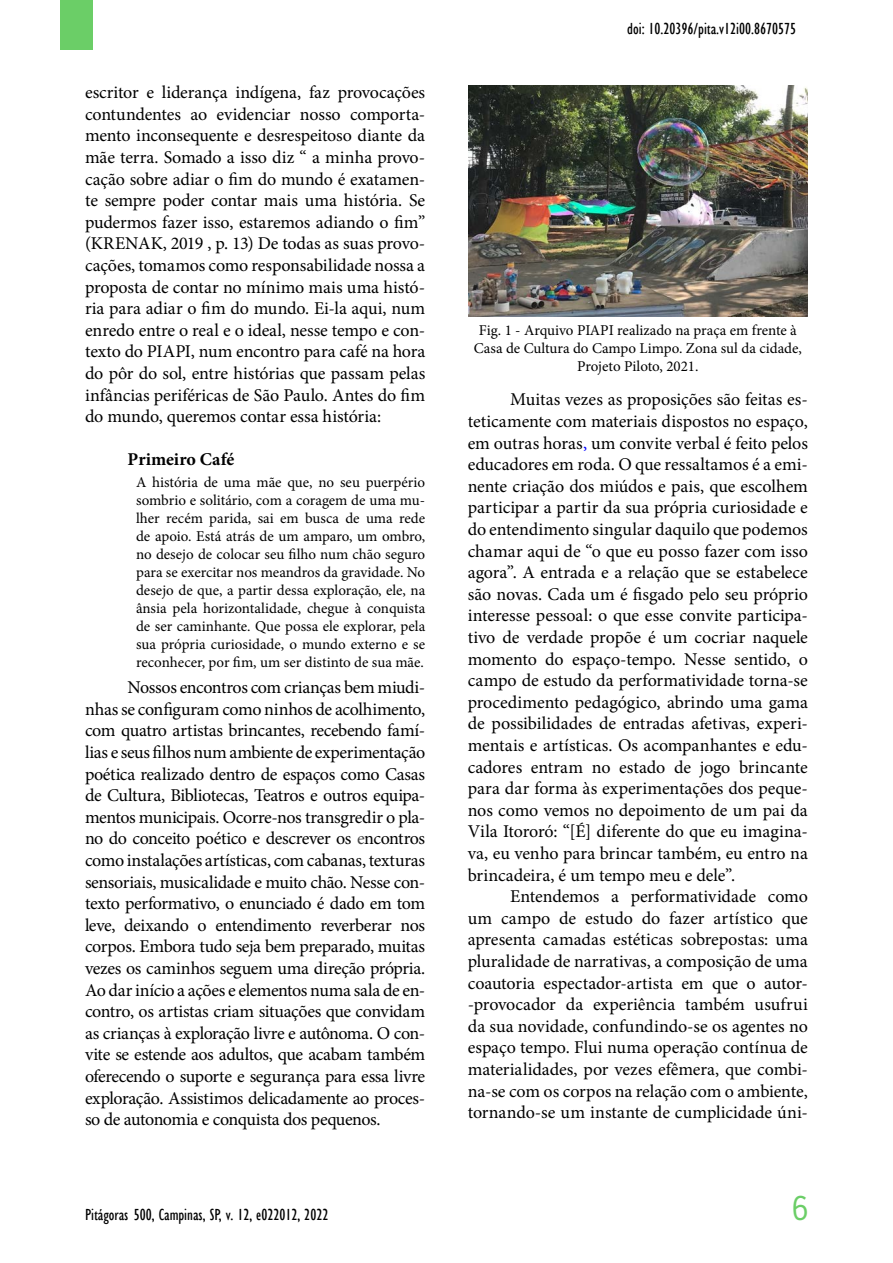
<style>
.page{position:relative;width:893px;height:1263px;background:#fff}
.page>*{position:absolute;margin:0;border:0;box-sizing:border-box;transform-origin:0 0}
.t1{font:36px "Orator Std";color:#6bce67}
.t2{font:18px/21.6px "Minion Pro";letter-spacing:-.01em;color:#000;text-align:justify}
.t3{font:700 18px "Minion Pro";letter-spacing:.005em;color:#000}
.t4{font:condensed 16.5px "Gill Sans";color:#000}
.t5{font:15px/18px "Minion Pro";color:#000;text-align:justify}
.s1{color:#434343}
.s2{color:#00f}
</style>
<div class="page">
<div style="left:60px;top:0;width:32px;height:50px;background:#6bce67"></div>
<img style="left:468px;top:85px;width:340px;height:232px">
<p class="t2" style="left:85px;top:82px;width:342px">escritor e liderança indígena, faz provocações contundentes ao evidenciar nosso comporta&shy;mento inconsequente e desrespeitoso diante da mãe terra. Somado a isso diz “ a minha provo&shy;cação sobre adiar o fim do mundo é exatamen&shy;te sempre poder contar mais uma história. Se pudermos fazer isso, estaremos adiando o fim” (KRENAK, 2019 , p. 13) De todas as suas provo&shy;cações, tomamos como responsabilidade nossa a proposta de contar no mínimo mais uma histó&shy;ria para adiar o fim do mundo. Ei-la aqui, num enredo entre o real e o ideal, nesse tempo e con&shy;texto do PIAPI, num encontro para café na hora do pôr do sol, entre histórias que passam pelas infâncias periféricas de São Paulo. Antes do fim do mundo, queremos contar essa história:</p>
<p class="t3" style="left:128px;top:447px;width:108px">Primeiro Café</p>
<p class="t5" style="left:136px;top:474px;width:291px">A história de uma mãe que, no seu puerpério sombrio e solitário, com a coragem de uma mu&shy;lher recém parida, sai em busca de uma rede de apoio. Está atrás de um amparo, um ombro, no desejo de colocar seu filho num chão seguro para se exercitar nos meandros da gravidade. No desejo de que, a partir dessa exploração, ele, na ânsia pela horizontalidade, chegue à conquista de ser caminhante. Que possa ele explorar, pela sua própria curiosidade, o mundo externo e se reconhecer, por fim, um ser distinto de sua mãe.</p>
<p class="t2" style="left:85px;top:677px;width:342px;text-indent:43px">Nossos encontros com crianças bem miudi&shy;nhas se configuram como ninhos de acolhimento, com quatro artistas brincantes, recebendo famí&shy;lias e seus filhos num ambiente de experimentação poética realizado dentro de espaços como Casas de Cultura, Bibliotecas, Teatros e outros equipa&shy;mentos municipais. Ocorre-nos transgredir o pla&shy;no do conceito poético e descrever os <span class="s1">e</span>ncontros como instalações artísticas, com cabanas, texturas sensoriais, musicalidade e muito chão. Nesse con&shy;texto performativo, o enunciado é dado em tom leve, deixando o entendimento reverberar nos corpos. Embora tudo seja bem preparado, muitas vezes os caminhos seguem uma direção própria.<br>Ao dar início a ações e elementos numa sala de en&shy;contro, os artistas criam situações que convidam as crianças à exploração livre e autônoma. O con&shy;vite se estende aos adultos, que acabam também oferecendo o suporte e segurança para essa livre exploração. Assistimos delicadamente ao proces&shy;so de autonomia e conquista dos pequenos.</p>
<p class="t4" style="left:85px;top:1205px;width:245px">Pitágoras 500, Campinas, SP, v. 12, e022012, 2022</p>
<p class="t4" style="left:627px;top:19px;width:170px">doi: 10.20396/pita.v12i00.8670575</p>
<p class="t5" style="left:474px;top:321px;width:330px;text-align:center">Fig. 1 - Arquivo PIAPI realizado na praça em frente à<br>Casa de Cultura do Campo Limpo. Zona sul da cidade,<br>Projeto Piloto, 2021.</p>
<p class="t2" style="left:468px;top:389px;width:342px;text-indent:43px">Muitas vezes as proposições são feitas es&shy;teticamente com materiais dispostos no espaço, em outras horas<span class="s2">,</span> um convite verbal é feito pelos educadores em roda. O que ressaltamos é a emi&shy;nente criação dos miúdos e pais, que escolhem participar a partir da sua própria curiosidade e do entendimento singular daquilo que podemos chamar aqui de “o que eu posso fazer com isso agora”. A entrada e a relação que se estabelece são novas. Cada um é fisgado pelo seu próprio interesse pessoal: o que esse convite participa&shy;tivo de verdade propõe é um cocriar naquele momento do espaço-tempo. Nesse sentido, o campo de estudo da performatividade torna-se procedimento pedagógico, abrindo uma gama de possibilidades de entradas afetivas, experi&shy;mentais e artísticas. Os acompanhantes e edu&shy;cadores entram no estado de jogo brincante para dar forma às experimentações dos peque&shy;nos como vemos no depoimento de um pai da Vila Itororó: “[É] diferente do que eu imagina&shy;va, eu venho para brincar também, eu entro na brincadeira, é um tempo meu e dele”.</p>
<p class="t2" style="left:468px;top:886px;width:342px;text-indent:43px">Entendemos a performatividade como um campo de estudo do fazer artístico que apresenta camadas estéticas sobrepostas: uma pluralidade de narrativas, a composição de uma coautoria espectador-artista em que o autor--provocador da experiência também usufrui da sua novidade, confundindo-se os agentes no espaço tempo. Flui numa operação contínua de materialidades, por vezes efêmera, que combi&shy;na-se com os corpos na relação com o ambiente, tornando-se um instante de cumplicidade úni-</p>
<h1 class="t1" style="left:790px;top:1182px;width:23px">6</h1>
</div>
